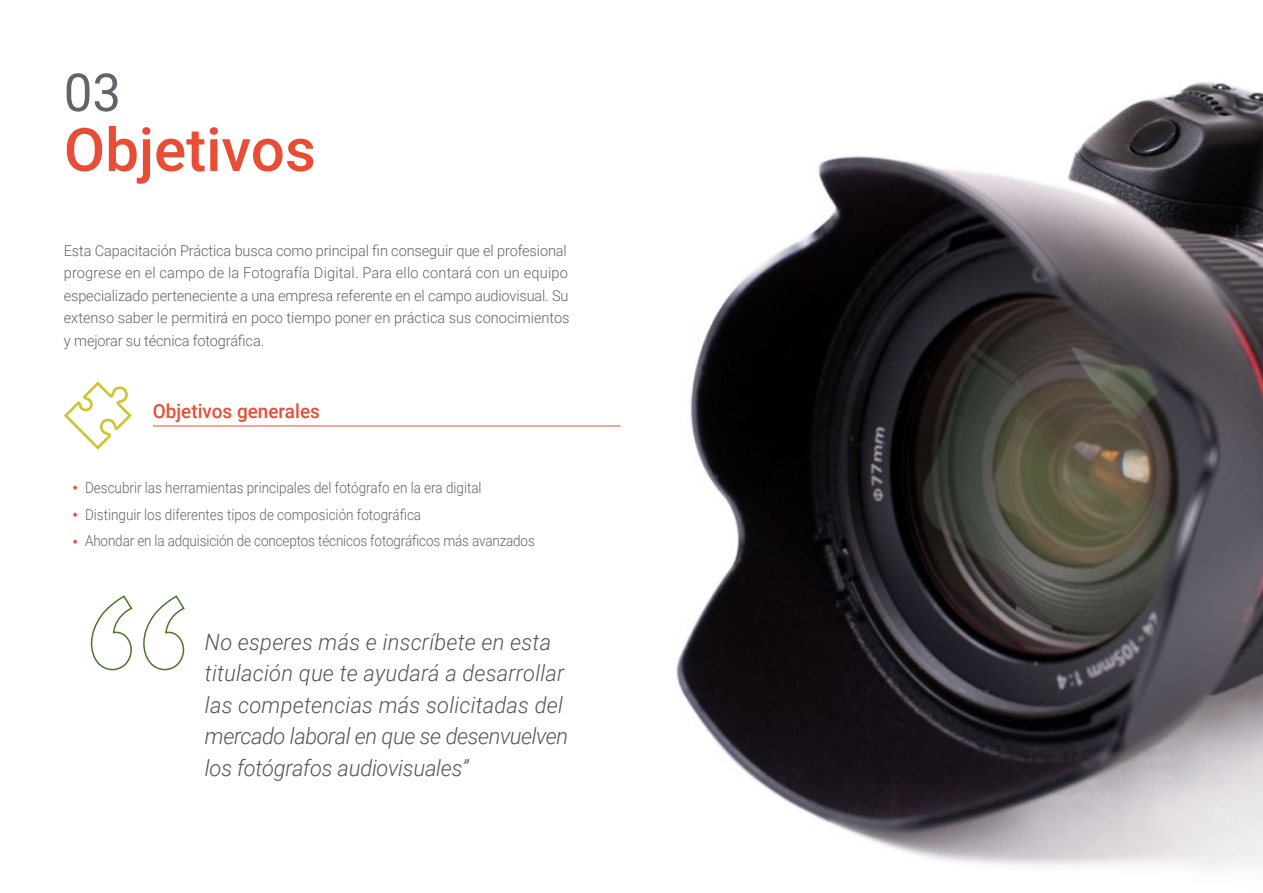
<style>
.page{position:relative;width:1263px;height:893px;background:#fff}
.page>*{position:absolute;margin:0;border:0;box-sizing:border-box;transform-origin:0 0}
.t1{font:500 60px "Roboto";color:#e94d35}
.t2{font:52.5px "Roboto";color:#61646a}
.t3{font:italic 300 22.5px/31.5px "Roboto";letter-spacing:.01em;color:#52555b}
.t4{font:500 19.5px "Roboto";color:#e94d35}
.t5{font:300 15px/22.5px "Roboto";letter-spacing:-.01em;color:#61646a}
.t6{font:300 15px/26.7px "Roboto";letter-spacing:-.01em;color:#61646a;scale:.9 1}
</style>
<div class="page">
<svg style="left:90px;top:595px;width:95px;height:76px"></svg>
<img style="left:676px;top:82px;width:587px;height:787px">
<hr style="left:153px;top:426px;width:468px;height:1px;background:#e94d35">
<svg style="left:64px;top:381px;width:68px;height:69px"></svg>
<h2 class="t2" style="left:64px;top:56px;width:59px">03</h2>
<h1 class="t1" style="left:64px;top:108px;width:254px">Objetivos</h1>
<p class="t5" style="left:64px;top:239px;width:507px">Esta Capacitación Práctica busca como principal fin conseguir que el profesional progrese en el campo de la Fotografía Digital. Para ello contará con un equipo especializado perteneciente a una empresa referente en el campo audiovisual. Su extenso saber le permitirá en poco tiempo poner en práctica sus conocimientos y mejorar su técnica fotográfica.</p>
<h3 class="t4" style="left:153px;top:397px;width:169px">Objetivos generales</h3>
<p class="t6" style="left:85px;top:473px;width:501px">Descubrir las herramientas principales del fotógrafo en la era digital<br>Distinguir los diferentes tipos de composición fotográfica<br>Ahondar en la adquisición de conceptos técnicos fotográficos más avanzados</p>
<h3 class="t3" style="left:205px;top:625px;width:365px">No esperes más e inscríbete en esta titulación que te ayudará a desarrollar las competencias más solicitadas del mercado laboral en que se desenvuelven los fotógrafos audiovisuales”</h3>
</div>
